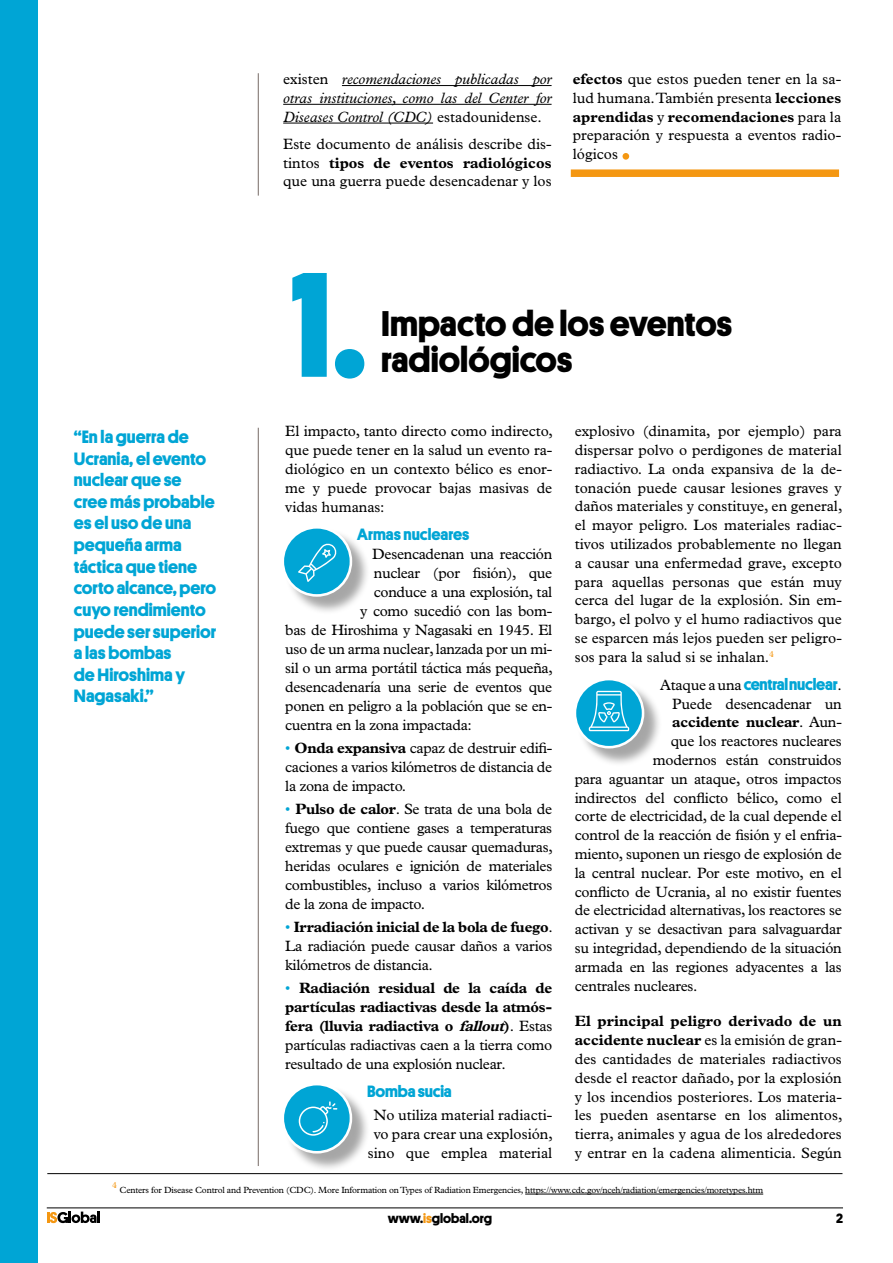
<style>
.page{position:relative;width:893px;height:1263px;background:#fff}
.page>*{position:absolute;margin:0;border:0;box-sizing:border-box;transform-origin:0 0}
.t1{font:700 150px "Platform";color:#00a5d5}
.text_base{font:54px "Plantin";color:#f49712}
.t2{font:700 36px/36px "Platform";color:#000}
.t3{font:700 18px/21.6px "Platform";color:#00a5d5}
.text_base-2{font:700 16.5px "Platform";letter-spacing:-.01em;color:#00a5d5}
.text_base-3{font:15px/18.8px "Plantin";letter-spacing:-.015em;color:#000;text-align:justify}
.text_base-4{font:700 15px/18.9px "Plantin";letter-spacing:-.02em;color:#000;text-align:justify}
.text_base-5{font:italic 15px/18.8px "Plantin";color:#000;text-align:justify}
.t4{font:700 13.5px "Platform";color:#000}
.leyendas{font:9px "Plantin";letter-spacing:-.02em;color:#000}
.leyendas-2{font:8.7px "Plantin";color:#f49712}
.s1{font-style:normal}
.s2{font-weight:700}
.s3{color:#00a5d5}
.s4{font-weight:400;color:#00a5d5}
.s5{font-style:italic}
.s6{font-weight:400}
.s7{font-family:"Plantin";font-weight:400;font-size:15px;color:#000}
.s8{color:#f49712}
</style>
<div class="page">
<svg style="left:47px;top:1211px;width:53px;height:12px"></svg>
<hr style="left:47px;top:1207px;width:796px;height:1px;background:#000">
<div style="left:0;top:0;width:37px;height:1263px;background:#00a5d5"></div>
<hr style="left:342px;top:85px;width:210px;height:1px;background:#000">
<hr style="left:283px;top:104px;width:269px;height:1px;background:#000">
<hr style="left:283px;top:123px;width:150px;height:1px;background:#000">
<div style="left:571px;top:169px;width:268px;height:8px;background:#f49712"></div>
<hr style="left:525px;top:1194px;width:238px;height:1px;background:#000">
<hr style="left:47px;top:1173px;width:795px;height:1px;background:#000">
<hr style="left:258px;top:73px;width:1px;height:123px;background:#867b77">
<hr style="left:258px;top:428px;width:1px;height:738px;background:#867b77">
<div style="left:284px;top:528px;width:87px;height:87px;background:#000;opacity:.35"></div>
<div style="left:283px;top:527px;width:68px;height:68px;background:#00a5d5;border-radius:50%"></div>
<div style="left:281px;top:526px;width:71px;height:71px;border:3px solid #fff;border-radius:50%"></div>
<div style="left:284px;top:1085px;width:87px;height:87px;background:#000;opacity:.35"></div>
<div style="left:283px;top:1084px;width:68px;height:68px;background:#00a5d5;border-radius:50%"></div>
<div style="left:281px;top:1083px;width:71px;height:70px;border:3px solid #fff;border-radius:50%"></div>
<div style="left:576px;top:680px;width:87px;height:87px;background:#000;opacity:.35"></div>
<div style="left:575px;top:679px;width:68px;height:68px;background:#00a5d5;border-radius:50%"></div>
<div style="left:574px;top:678px;width:70px;height:70px;border:3px solid #fff;border-radius:50%"></div>
<svg style="left:298px;top:543px;width:39px;height:39px"></svg>
<svg style="left:299px;top:1101px;width:38px;height:35px"></svg>
<svg style="left:589px;top:691px;width:40px;height:40px"></svg>
<p class="text_base-5" style="left:283px;top:69px;width:270px"><span class="s1">existen</span> recomendaciones publicadas por otras instituciones, como las del Center for Diseases Control (CDC) <span class="s1">estadounidense.</span></p>
<p class="text_base-3" style="left:283px;top:134px;width:270px">Este documento de análisis describe dis&shy;tintos <span class="s2">tipos de eventos radiológicos </span>que una guerra puede desencadenar y los</p>
<p class="text_base-3" style="left:573px;top:69px;width:270px"><span class="s2">efectos</span> que estos pueden tener en la sa&shy;lud humana. También presenta <span class="s2">lecciones aprendidas</span> y <span class="s2">recomendaciones</span> para la preparación y respuesta a eventos radio&shy;lógicos</p>
<p class="text_base" style="left:618px;top:110px;width:17px">.</p>
<p class="t3" style="left:74px;top:425px;width:144px">“En la guerra de<br>Ucrania, el evento nuclear que se cree más probable es el uso de una pequeña arma táctica que tiene corto alcance, pero cuyo rendimiento puede ser superior a las bombas<br>de Hiroshima y<br>Nagasaki.”</p>
<p class="t1" style="left:291px;top:215px;width:78px">1.</p>
<p class="t2" style="left:381px;top:303px;width:353px">Impacto de los eventos radiológicos</p>
<p class="text_base-3" style="left:285px;top:422px;width:269px">El impacto, tanto directo como indirecto, que puede tener en la salud un evento ra&shy;diológico en un contexto bélico es enor&shy;me y puede provocar bajas masivas de vidas humanas:</p>
<p class="text_base-2" style="left:357px;top:522px;width:114px">Armas nucleares</p>
<p class="text_base-3" style="left:372px;top:545px;width:181px">Desencadenan una reacción</p>
<p class="text_base-3" style="left:374px;top:564px;width:180px">nuclear (por fisión), que</p>
<p class="text_base-3" style="left:374px;top:583px;width:180px">conduce a una explosión, tal</p>
<p class="text_base-3" style="left:360px;top:601px;width:194px">y como sucedió con las bom-</p>
<p class="text_base-3" style="left:285px;top:620px;width:269px">bas de Hiroshima y Nagasaki en 1945. El</p>
<p class="text_base-3" style="left:285px;top:639px;width:269px">uso de un arma nuclear, lanzada por un mi-</p>
<p class="text_base-3" style="left:285px;top:658px;width:269px">sil o un arma portátil táctica más pequeña,</p>
<p class="text_base-3" style="left:285px;top:677px;width:268px">desencadenaría una serie de eventos que</p>
<p class="text_base-3" style="left:285px;top:696px;width:269px">ponen en peligro a la población que se en-</p>
<p class="text_base-3" style="left:285px;top:715px;width:188px">cuentra en la zona impactada:</p>
<p class="text_base-3" style="left:285px;top:738px;width:269px"><span class="s3">•</span> <span class="s2">Onda expansiva</span> capaz de destruir edifi&shy;caciones a varios kilómetros de distancia de la zona de impacto.</p>
<p class="text_base-3" style="left:285px;top:799px;width:269px"><span class="s3">•</span> <span class="s2">Pulso de calor</span>. Se trata de una bola de fuego que contiene gases a temperaturas extremas y que puede causar quemaduras, heridas oculares e ignición de materiales combustibles, incluso a varios kilómetros de la zona de impacto.</p>
<p class="text_base-3" style="left:285px;top:917px;width:269px"><span class="s3">•</span> <span class="s2">Irradiación inicial de la bola de fuego</span>.<br>La radiación puede causar daños a varios kilómetros de distancia.</p>
<p class="text_base-4" style="left:285px;top:978px;width:269px"><span class="s4">•</span> Radiación residual de la caída de partículas radiactivas desde la atmós&shy;fera (lluvia radiactiva o <span class="s5">fallout</span>)<span class="s6">. Estas partículas radiactivas caen a la tierra como resultado de una explosión nuclear.</span></p>
<p class="text_base-2" style="left:365px;top:1079px;width:89px">●Bomba sucia</p>
<p class="text_base-3" style="left:368px;top:1106px;width:187px;text-align:center">No utiliza material radiacti&shy;vo para crear una explosión, sino que emplea material</p>
<p class="text_base-3" style="left:575px;top:422px;width:269px">explosivo (dinamita, por ejemplo) para dispersar polvo o perdigones de material radiactivo. La onda expansiva de la de&shy;tonación puede causar lesiones graves y daños materiales y constituye, en general, el mayor peligro. Los materiales radiac&shy;tivos utilizados probablemente no llegan a causar una enfermedad grave, excepto para aquellas personas que están muy cerca del lugar de la explosión. Sin em&shy;bargo, el polvo y el humo radiactivos que se esparcen más lejos pueden ser peligro&shy;sos para la salud si se inhalan.<sup>4</sup></p>
<p class="text_base-2" style="left:660px;top:672px;width:183px"><span class="s7">Ataque a una</span> central nuclear<span class="s7">.</span></p>
<p class="text_base-3" style="left:672px;top:694px;width:171px">Puede desencadenar un</p>
<p class="text_base-4" style="left:672px;top:713px;width:171px">accidente nuclear<span class="s6">. Aun-</span></p>
<p class="text_base-3" style="left:671px;top:732px;width:172px">que los reactores nucleares</p>
<p class="text_base-3" style="left:653px;top:750px;width:190px">modernos están construidos</p>
<p class="text_base-3" style="left:575px;top:769px;width:269px">para aguantar un ataque, otros impactos</p>
<p class="text_base-3" style="left:575px;top:788px;width:269px">indirectos del conflicto bélico, como el</p>
<p class="text_base-3" style="left:575px;top:807px;width:269px">corte de electricidad, de la cual depende el</p>
<p class="text_base-3" style="left:575px;top:826px;width:269px">control de la reacción de fisión y el enfria-</p>
<p class="text_base-3" style="left:575px;top:844px;width:269px">miento, suponen un riesgo de explosión de</p>
<p class="text_base-3" style="left:575px;top:863px;width:269px">la central nuclear. Por este motivo, en el</p>
<p class="text_base-3" style="left:575px;top:882px;width:269px">conflicto de Ucrania, al no existir fuentes</p>
<p class="text_base-3" style="left:575px;top:901px;width:268px">de electricidad alternativas, los reactores se</p>
<p class="text_base-3" style="left:575px;top:919px;width:269px">activan y se desactivan para salvaguardar</p>
<p class="text_base-3" style="left:575px;top:938px;width:269px">su integridad, dependiendo de la situación</p>
<p class="text_base-3" style="left:575px;top:957px;width:268px">armada en las regiones adyacentes a las</p>
<p class="text_base-3" style="left:575px;top:976px;width:124px">centrales nucleares.</p>
<p class="text_base-3" style="left:575px;top:1012px;width:269px"><span class="s2">El principal peligro derivado de un accidente nuclear</span> es la emisión de gran&shy;des cantidades de materiales radiactivos desde el reactor dañado, por la explosión y los incendios posteriores. Los materia&shy;les pueden asentarse en los alimentos, tierra, animales y agua de los alrededores y entrar en la cadena alimenticia. Según</p>
<p class="leyendas-2" style="left:112px;top:1180px;width:6px">4</p>
<p class="leyendas" style="left:120px;top:1185px;width:645px">Centers for Disease Control and Prevention (CDC). More Information on Types of Radiation Emergencies, https://www.cdc.gov/nceh/radiation/emergencies/moretypes.htm</p>
<p class="t4" style="left:388px;top:1208px;width:106px">www.<span class="s8">is</span>global.org</p>
<p class="t4" style="left:836px;top:1208px;width:8px">2</p>
</div>
